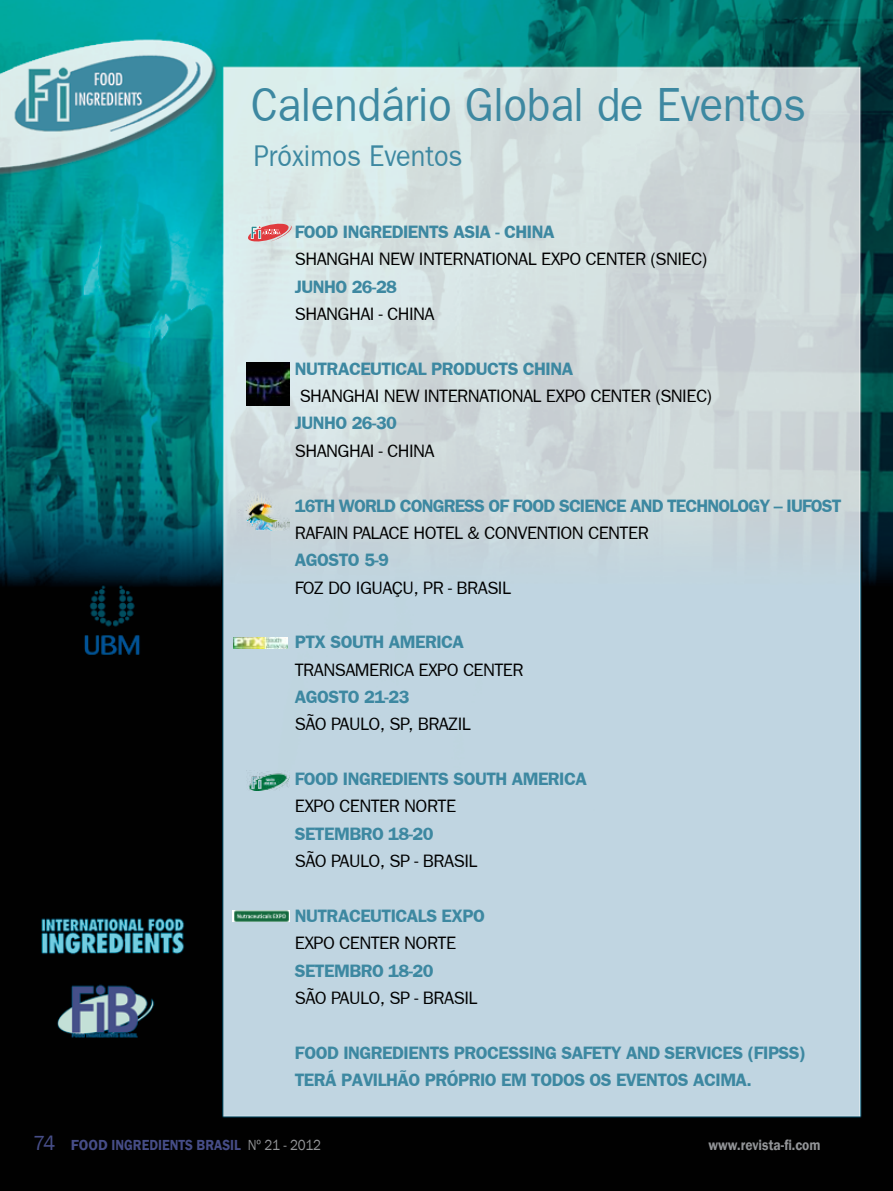
<style>
.page{position:relative;width:893px;height:1191px;background:#fff}
.page>*{position:absolute;margin:0;border:0;box-sizing:border-box;transform-origin:0 0}
.t1{font:48px "Frankfurt Gothic";color:#3d88a1;scale:.9 1}
.t2{font:30px "Frankfurt Gothic";color:#3d88a1;scale:.9 1}
.t3{font:18px "Frankfurt Gothic";letter-spacing:-.03em;color:#000}
.t4{font:700 18px "Frankfurt Gothic";letter-spacing:-.03em;color:#3d88a1}
.t5{font:700 18px "Frankfurt Gothic";letter-spacing:-.05em;color:#3d88a1}
.t6{font:600 15px "Franklin Gothic";color:#464d87}
.t7{font:600 15px "Franklin Gothic";color:#939598;scale:.9 1}
.s1{font-weight:400;font-size:21px}
.s2{font-weight:400;color:#939598}
</style>
<div class="page">
<img style="left:0;top:0;width:893px;height:1191px">
<svg style="left:248px;top:224px;width:44px;height:18px"></svg>
<img style="left:246px;top:363px;width:43px;height:43px">
<img style="left:238px;top:492px;width:51px;height:38px">
<img style="left:234px;top:637px;width:54px;height:11px">
<img style="left:246px;top:770px;width:43px;height:20px">
<img style="left:233px;top:910px;width:56px;height:11px">
<h1 class="t1" style="left:251px;top:77px;width:618px">Calendário Global de Eventos</h1>
<h2 class="t2" style="left:254px;top:139px;width:234px">Próximos Eventos</h2>
<p class="t4" style="left:295px;top:221px;width:261px">FOOD INGREDIENTS ASIA - CHINA</p>
<p class="t3" style="left:295px;top:249px;width:414px">SHANGHAI NEW INTERNATIONAL EXPO CENTER (SNIEC)</p>
<p class="t4" style="left:295px;top:276px;width:104px">JUNHO 26-28</p>
<p class="t3" style="left:295px;top:303px;width:141px">SHANGHAI - CHINA</p>
<p class="t4" style="left:295px;top:358px;width:280px">NUTRACEUTICAL PRODUCTS CHINA</p>
<p class="t3" style="left:300px;top:386px;width:414px">SHANGHAI NEW INTERNATIONAL EXPO CENTER (SNIEC)</p>
<p class="t4" style="left:295px;top:413px;width:104px">JUNHO 26-30</p>
<p class="t3" style="left:295px;top:440px;width:141px">SHANGHAI - CHINA</p>
<p class="t5" style="left:295px;top:495px;width:548px">16TH WORLD CONGRESS OF FOOD SCIENCE AND TECHNOLOGY – IUFOST</p>
<p class="t3" style="left:295px;top:522px;width:355px">RAFAIN PALACE HOTEL &amp; CONVENTION CENTER</p>
<p class="t4" style="left:295px;top:549px;width:96px">AGOSTO 5-9</p>
<p class="t3" style="left:295px;top:577px;width:218px">FOZ DO IGUAÇU, PR - BRASIL</p>
<p class="t4" style="left:295px;top:631px;width:171px">PTX SOUTH AMERICA</p>
<p class="t3" style="left:295px;top:659px;width:230px">TRANSAMERICA EXPO CENTER</p>
<p class="t4" style="left:295px;top:686px;width:116px">AGOSTO 21-23</p>
<p class="t3" style="left:295px;top:714px;width:178px">SÃO PAULO, SP, BRAZIL</p>
<p class="t4" style="left:295px;top:768px;width:294px">FOOD INGREDIENTS SOUTH AMERICA</p>
<p class="t3" style="left:295px;top:796px;width:163px">EXPO CENTER NORTE</p>
<p class="t4" style="left:295px;top:823px;width:140px">SETEMBRO 18-20</p>
<p class="t3" style="left:295px;top:850px;width:184px">SÃO PAULO, SP - BRASIL</p>
<p class="t4" style="left:295px;top:905px;width:192px">NUTRACEUTICALS EXPO</p>
<p class="t3" style="left:295px;top:932px;width:163px">EXPO CENTER NORTE</p>
<p class="t4" style="left:295px;top:959px;width:140px">SETEMBRO 18-20</p>
<p class="t3" style="left:295px;top:987px;width:184px">SÃO PAULO, SP - BRASIL</p>
<p class="t4" style="left:295px;top:1041px;width:22px">FOOD</p>
<p class="t4" style="left:343px;top:1041px;width:11px">INGREDIENTS</p>
<p class="t4" style="left:454px;top:1041px;width:22px">PROCESSING</p>
<p class="t4" style="left:561px;top:1041px;width:22px">SAFETY</p>
<p class="t4" style="left:626px;top:1041px;width:13px">AND</p>
<p class="t4" style="left:665px;top:1041px;width:52px">SERVICES</p>
<p class="t4" style="left:748px;top:1041px;width:60px">(FIPSS)</p>
<p class="t4" style="left:295px;top:1069px;width:174px">TERÁ PAVILHÃOPRÓPRIO</p>
<p class="t4" style="left:501px;top:1069px;width:42px">EM TODOS</p>
<p class="t4" style="left:590px;top:1069px;width:58px">OS EVENTOS</p>
<p class="t4" style="left:693px;top:1069px;width:12px">ACIMA</p>
<p class="t4" style="left:747px;top:1069px;width:7px">.</p>
<p class="t6" style="left:33px;top:1135px;width:290px"><span class="s1">74</span> FOOD INGREDIENTS BRASIL <span class="s2">Nº 21 - 2012</span></p>
<p class="t7" style="left:708px;top:1135px;width:126px">www.revista-fi.com</p>
</div>
